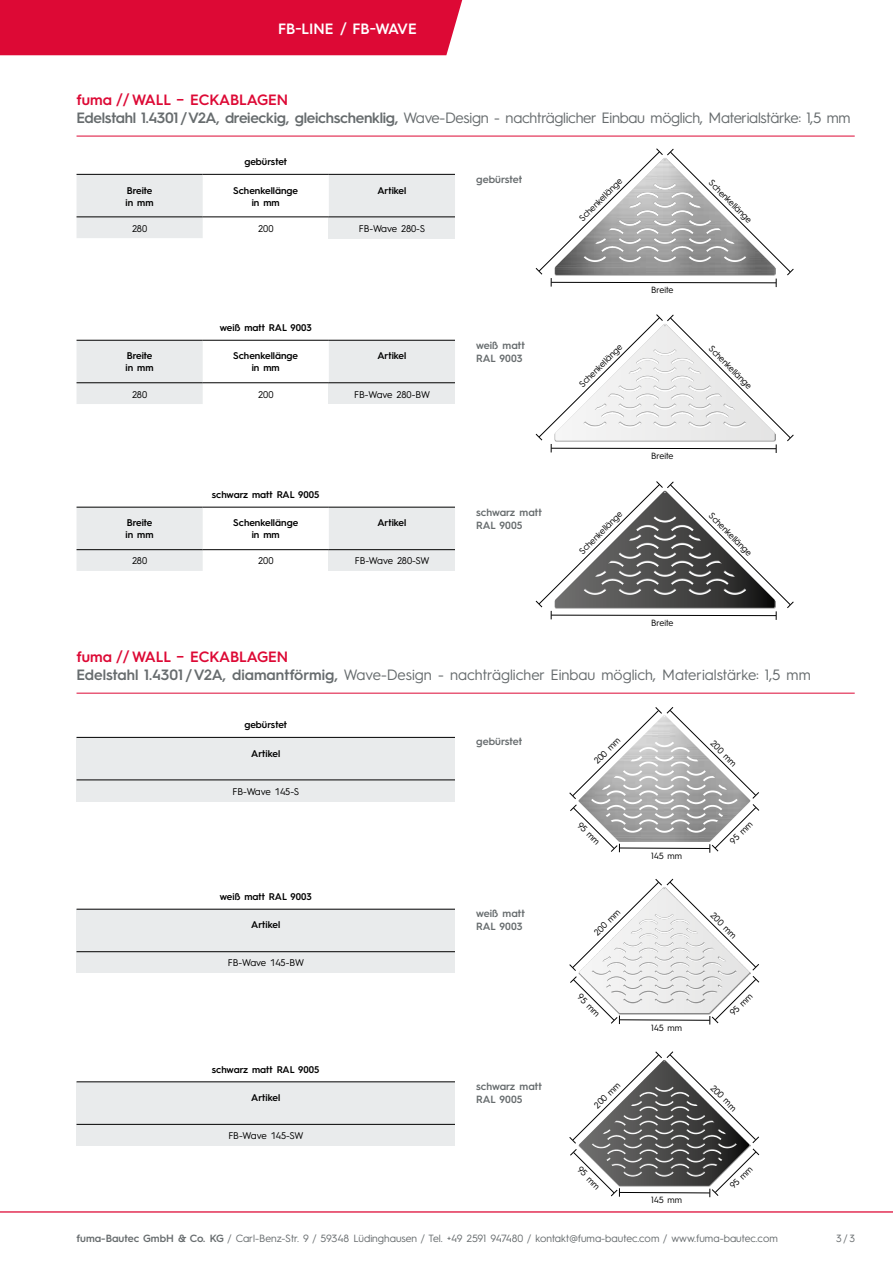
<style>
.page{position:relative;width:893px;height:1263px;background:#fff}
.page>*{position:absolute;margin:0;border:0;box-sizing:border-box;transform-origin:0 0}
.t1{font:15px/18px "Hurme Geometric Sans 3";letter-spacing:-.02em;color:#676c6e}
.t2{font:15px/18px "Hurme Geometric Sans 3";color:#676c6e}
.t3{font:600 15px "Hurme Geometric Sans 3";color:#fff}
.t4{font:10.5px "Hurme Geometric Sans 3";color:#676c6e}
.t5{font:600 10.5px/13.2px "Hurme Geometric Sans 3";color:#676c6e}
.t6{font:600 9.75px/12px "Hurme Geometric Sans 3";color:#000}
.t7{font:9.75px "Hurme Geometric Sans 3";color:#000}
.t8{font:9.75px "Hurme Geometric Sans 3";letter-spacing:-.02em;color:#000}
.t9{font:9.75px "Hurme Geometric Sans 3";letter-spacing:-.03em;color:#000}
.t10{font:9px "Hurme Geometric Sans 3";color:#000}
.s1{font-weight:600;color:#dd0935}
.s2{font-weight:600}
</style>
<div class="page">
<div style="left:0;top:0;width:463px;height:55px;background:#dd0935"></div>
<hr style="left:0;top:1211px;width:893px;height:1px;background:#dd0935">
<svg style="left:77px;top:175px;width:378px;height:63px"></svg>
<div style="left:329px;top:217px;width:126px;height:21px;background:#e9ebec"></div>
<hr style="left:77px;top:216px;width:126px;height:1px;background:#000">
<hr style="left:203px;top:216px;width:126px;height:1px;background:#000">
<hr style="left:329px;top:216px;width:126px;height:1px;background:#000">
<hr style="left:77px;top:174px;width:126px;height:1px;background:#000">
<hr style="left:203px;top:174px;width:126px;height:1px;background:#000">
<hr style="left:329px;top:174px;width:126px;height:1px;background:#000">
<svg style="left:77px;top:341px;width:378px;height:63px"></svg>
<div style="left:329px;top:383px;width:126px;height:21px;background:#e9ebec"></div>
<hr style="left:77px;top:382px;width:126px;height:1px;background:#000">
<hr style="left:203px;top:382px;width:126px;height:1px;background:#000">
<hr style="left:329px;top:382px;width:126px;height:1px;background:#000">
<hr style="left:77px;top:340px;width:126px;height:1px;background:#000">
<hr style="left:203px;top:340px;width:126px;height:1px;background:#000">
<hr style="left:329px;top:340px;width:126px;height:1px;background:#000">
<svg style="left:77px;top:508px;width:378px;height:63px"></svg>
<div style="left:329px;top:550px;width:126px;height:21px;background:#e9ebec"></div>
<hr style="left:77px;top:549px;width:126px;height:1px;background:#000">
<hr style="left:203px;top:549px;width:126px;height:1px;background:#000">
<hr style="left:329px;top:549px;width:126px;height:1px;background:#000">
<hr style="left:77px;top:507px;width:126px;height:1px;background:#000">
<hr style="left:203px;top:507px;width:126px;height:1px;background:#000">
<hr style="left:329px;top:507px;width:126px;height:1px;background:#000">
<div style="left:77px;top:737px;width:378px;height:43px;background:#e9ebec"></div>
<div style="left:77px;top:780px;width:378px;height:21px;background:#e9ebec"></div>
<hr style="left:77px;top:779px;width:378px;height:1px;background:#000">
<hr style="left:77px;top:737px;width:378px;height:1px;background:#000">
<div style="left:77px;top:909px;width:378px;height:43px;background:#e9ebec"></div>
<div style="left:77px;top:952px;width:378px;height:21px;background:#e9ebec"></div>
<hr style="left:77px;top:951px;width:378px;height:1px;background:#000">
<hr style="left:77px;top:909px;width:378px;height:1px;background:#000">
<div style="left:77px;top:1082px;width:378px;height:42px;background:#e9ebec"></div>
<div style="left:77px;top:1124px;width:378px;height:21px;background:#e9ebec"></div>
<hr style="left:77px;top:1124px;width:378px;height:1px;background:#000">
<hr style="left:77px;top:1081px;width:378px;height:1px;background:#000">
<hr style="left:77px;top:136px;width:778px;height:1px;background:#dd0935">
<hr style="left:77px;top:693px;width:778px;height:1px;background:#dd0935">
<svg style="left:535px;top:148px;width:259px;height:139px"></svg>
<svg style="left:535px;top:314px;width:259px;height:139px"></svg>
<svg style="left:535px;top:481px;width:259px;height:139px"></svg>
<svg style="left:569px;top:707px;width:190px;height:146px"></svg>
<svg style="left:569px;top:878px;width:190px;height:146px"></svg>
<svg style="left:569px;top:1051px;width:190px;height:146px"></svg>
<h1 class="t3" style="left:278px;top:18px;width:140px">FB-LINE / FB-WAVE</h1>
<h1 class="t1" style="left:77px;top:90px;width:776px"><span class="s1">fuma // WALL – ECKABLAGEN<br></span><span class="s2">Edelstahl 1.4301 /V2A, dreieckig, gleichschenklig,</span> Wave-Design - nachträglicher Einbau möglich, Materialstärke: 1,5 mm</h1>
<p class="t6" style="left:244px;top:155px;width:44px">gebürstet</p>
<p class="t6" style="left:126px;top:183px;width:29px">Breite in mm</p>
<p class="t6" style="left:233px;top:183px;width:66px;text-align:center">Schenkellänge in mm</p>
<p class="t6" style="left:377px;top:183px;width:30px">Artikel</p>
<p class="t7" style="left:132px;top:221px;width:17px">280</p>
<p class="t7" style="left:258px;top:221px;width:17px">200</p>
<p class="t7" style="left:359px;top:221px;width:68px">FB-Wave 280-S</p>
<p class="t6" style="left:220px;top:321px;width:93px">weiß matt RAL 9003</p>
<p class="t6" style="left:126px;top:349px;width:29px">Breite in mm</p>
<p class="t6" style="left:233px;top:349px;width:66px;text-align:center">Schenkellänge in mm</p>
<p class="t6" style="left:377px;top:349px;width:30px">Artikel</p>
<p class="t7" style="left:132px;top:387px;width:17px">280</p>
<p class="t7" style="left:258px;top:387px;width:17px">200</p>
<p class="t8" style="left:354px;top:387px;width:77px">FB-Wave 280-BW</p>
<p class="t6" style="left:212px;top:488px;width:109px">schwarz matt RAL 9005</p>
<p class="t6" style="left:126px;top:516px;width:29px">Breite in mm</p>
<p class="t6" style="left:233px;top:516px;width:66px;text-align:center">Schenkellänge in mm</p>
<p class="t6" style="left:377px;top:516px;width:30px">Artikel</p>
<p class="t7" style="left:132px;top:554px;width:17px">280</p>
<p class="t7" style="left:258px;top:554px;width:17px">200</p>
<p class="t9" style="left:355px;top:554px;width:76px">FB-Wave 280-SW</p>
<p class="t5" style="left:476px;top:172px;width:48px">gebürstet</p>
<p class="t10" style="left:576px;top:215px;width:58px;rotate:-45deg">Schenkellänge</p>
<p class="t10" style="left:715px;top:177px;width:58px;rotate:45deg">Schenkellänge</p>
<p class="t10" style="left:651px;top:284px;width:24px">Breite</p>
<p class="t5" style="left:476px;top:338px;width:50px">weiß matt<br>RAL 9003</p>
<p class="t10" style="left:576px;top:381px;width:58px;rotate:-45deg">Schenkellänge</p>
<p class="t10" style="left:715px;top:343px;width:58px;rotate:45deg">Schenkellänge</p>
<p class="t10" style="left:651px;top:449px;width:24px">Breite</p>
<p class="t5" style="left:476px;top:505px;width:67px">schwarz matt<br>RAL 9005</p>
<p class="t10" style="left:576px;top:548px;width:58px;rotate:-45deg">Schenkellänge</p>
<p class="t10" style="left:715px;top:509px;width:58px;rotate:45deg">Schenkellänge</p>
<p class="t10" style="left:651px;top:616px;width:24px">Breite</p>
<h1 class="t2" style="left:77px;top:647px;width:736px"><span class="s1">fuma // WALL – ECKABLAGEN<br></span><span class="s2">Edelstahl 1.4301 /V2A, diamantförmig,</span> Wave-Design - nachträglicher Einbau möglich, Materialstärke: 1,5 mm</h1>
<p class="t6" style="left:244px;top:718px;width:44px">gebürstet</p>
<p class="t6" style="left:251px;top:746px;width:30px">Artikel</p>
<p class="t7" style="left:233px;top:784px;width:68px">FB-Wave 145-S</p>
<p class="t6" style="left:220px;top:890px;width:93px">weiß matt RAL 9003</p>
<p class="t6" style="left:251px;top:918px;width:30px">Artikel</p>
<p class="t7" style="left:228px;top:956px;width:78px">FB-Wave 145-BW</p>
<p class="t6" style="left:212px;top:1063px;width:109px">schwarz matt RAL 9005</p>
<p class="t6" style="left:251px;top:1091px;width:30px">Artikel</p>
<p class="t7" style="left:228px;top:1129px;width:77px">FB-Wave 145-SW</p>
<p class="t5" style="left:476px;top:734px;width:48px">gebürstet</p>
<p class="t10" style="left:591px;top:757px;width:34px;rotate:-45deg">200 mm</p>
<p class="t10" style="left:717px;top:737px;width:34px;rotate:45deg">200 mm</p>
<p class="t10" style="left:583px;top:819px;width:29px;rotate:45deg">95 mm</p>
<p class="t10" style="left:727px;top:838px;width:29px;rotate:-45deg">95 mm</p>
<p class="t10" style="left:651px;top:849px;width:32px">145 mm</p>
<p class="t5" style="left:476px;top:906px;width:50px">weiß matt<br>RAL 9003</p>
<p class="t10" style="left:591px;top:929px;width:34px;rotate:-45deg">200 mm</p>
<p class="t10" style="left:717px;top:909px;width:34px;rotate:45deg">200 mm</p>
<p class="t10" style="left:583px;top:991px;width:29px;rotate:45deg">95 mm</p>
<p class="t10" style="left:727px;top:1010px;width:29px;rotate:-45deg">95 mm</p>
<p class="t10" style="left:651px;top:1021px;width:32px">145 mm</p>
<p class="t5" style="left:476px;top:1079px;width:67px">schwarz matt<br>RAL 9005</p>
<p class="t10" style="left:591px;top:1102px;width:34px;rotate:-45deg">200 mm</p>
<p class="t10" style="left:717px;top:1082px;width:34px;rotate:45deg">200 mm</p>
<p class="t10" style="left:583px;top:1163px;width:29px;rotate:45deg">95 mm</p>
<p class="t10" style="left:727px;top:1182px;width:29px;rotate:-45deg">95 mm</p>
<p class="t10" style="left:651px;top:1194px;width:32px">145 mm</p>
<p class="t4" style="left:77px;top:1231px;width:703px"><span class="s2">fuma-Bautec GmbH &amp; Co. KG</span> / Carl-Benz-Str. 9 / 59348 Lüdinghausen / Tel. +49 2591 947480 / kontakt@fuma-bautec.com / www.fuma-bautec.com</p>
<p class="t4" style="left:836px;top:1231px;width:20px">3/3</p>
</div>
